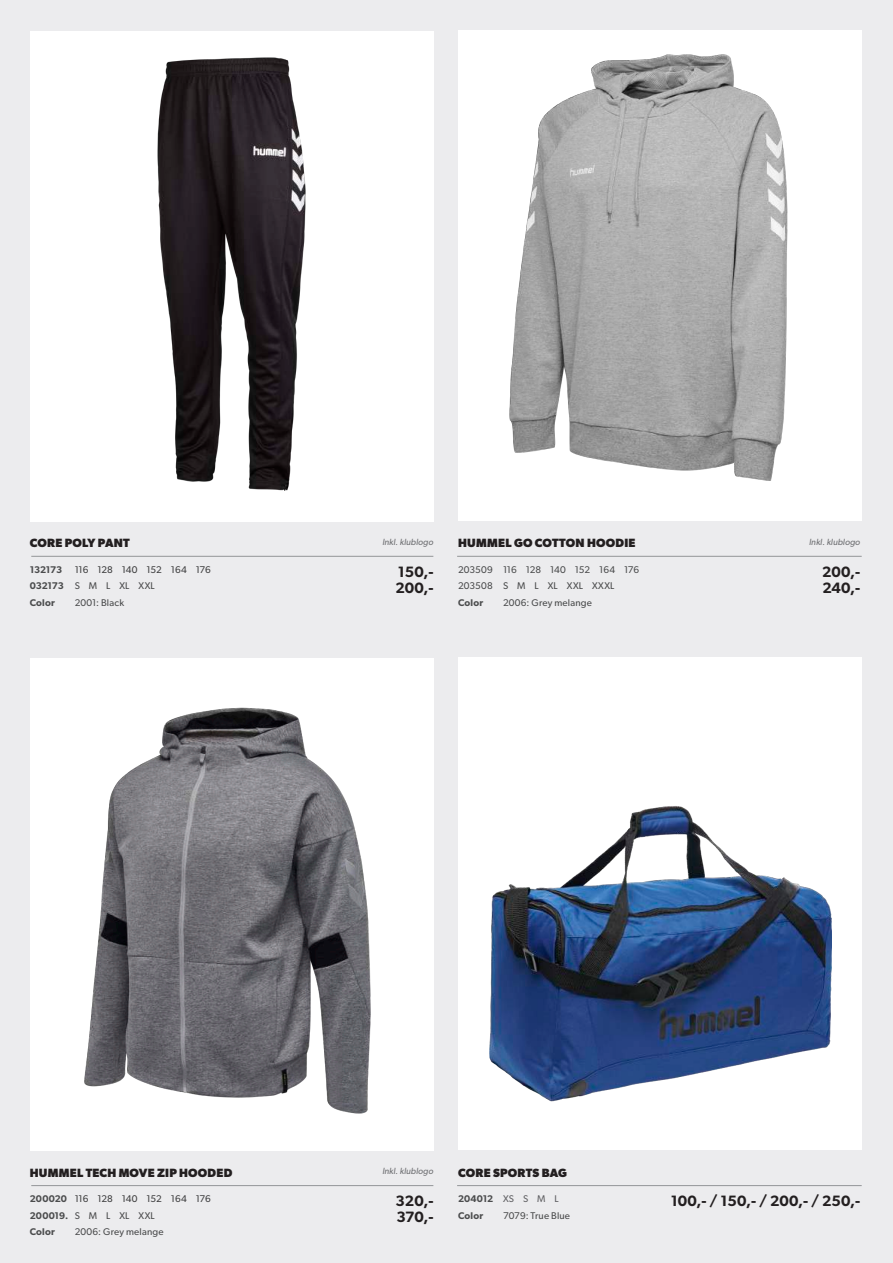
<style>
.page{position:relative;width:893px;height:1263px;background:#ececee}
.page>*{position:absolute;margin:0;border:0;box-sizing:border-box;transform-origin:0 0}
.t1{font:600 15px/16px "Gibson";color:#231f20}
.t2{font:700 12px "Gibson";letter-spacing:.02em;color:#231f20}
.t3{font:9.75px/16.5px "Gibson";letter-spacing:.02em;color:#4b4c4d}
.t4{font:600 9.75px/16.5px "Gibson";letter-spacing:.015em;color:#4b4c4d}
.t5{font:9.75px/16.5px "Gibson";letter-spacing:-.01em;color:#3e3e3f}
.t6{font:italic 9px "Gibson";color:#717275}
.s1{font-weight:600;color:#4b4c4d}
.s2{color:#4b4c4d}
.s3{font-weight:400;color:#3e3e3f}
.s4{font-weight:400}
.s5{font-weight:400;color:#606063}
</style>
<div class="page">
<div style="left:458px;top:657px;width:404px;height:492px;background:#fff"></div>
<div style="left:458px;top:30px;width:404px;height:490px;background:#fff"></div>
<div style="left:30px;top:659px;width:403px;height:492px;background:#fff"></div>
<div style="left:30px;top:31px;width:403px;height:491px;background:#fff"></div>
<hr style="left:31px;top:1185px;width:402px;height:1px;background:#939598">
<hr style="left:31px;top:556px;width:402px;height:1px;background:#939598">
<hr style="left:457px;top:1185px;width:405px;height:1px;background:#939598">
<hr style="left:457px;top:556px;width:405px;height:1px;background:#939598">
<img style="left:490px;top:806px;width:341px;height:296px">
<img style="left:157px;top:57px;width:149px;height:434px">
<img style="left:433px;top:54px;width:355px;height:427px">
<img style="left:84px;top:707px;width:287px;height:407px">
<p class="t2" style="left:30px;top:536px;width:101px">CORE POLY PANT</p>
<p class="t4" style="left:30px;top:561px;width:34px">132173</p>
<p class="t5" style="left:30px;top:561px;width:183px;text-indent:45px">116 128 140 152 164 176<br><span class="s1">032173</span> <span class="s2">S M L XL XXL<br></span><span class="s1">Color</span></p>
<p class="t3" style="left:75px;top:594px;width:51px">2001: Black</p>
<p class="t6" style="left:382px;top:536px;width:53px">Inkl. klublogo</p>
<h1 class="t1" style="left:396px;top:563px;width:39px">150,-<br>200,-</h1>
<p class="t2" style="left:458px;top:536px;width:179px">HUMMEL GO COTTON HOODIE</p>
<p class="t3" style="left:458px;top:561px;width:183px">203509 116 128 140 152 164 176<br>203508 S M L XL XXL XXXL</p>
<p class="t4" style="left:458px;top:594px;width:27px">Color</p>
<p class="t3" style="left:503px;top:594px;width:90px">2006: Grey melange</p>
<p class="t6" style="left:809px;top:536px;width:53px">Inkl. klublogo</p>
<h1 class="t1" style="left:822px;top:563px;width:39px">200,-<br>240,-</h1>
<p class="t2" style="left:30px;top:1165px;width:204px">HUMMEL TECH MOVE ZIP HOODED</p>
<p class="t4" style="left:30px;top:1190px;width:183px">200020 <span class="s3">116 128 140 152 164 176<br></span>200019. <span class="s4">S M L XL XXL<br></span>Color</p>
<p class="t3" style="left:75px;top:1223px;width:90px">2006: Grey melange</p>
<p class="t6" style="left:382px;top:1166px;width:53px">Inkl. klublogo</p>
<h1 class="t1" style="left:396px;top:1193px;width:39px">320,-<br>370,-</h1>
<p class="t2" style="left:458px;top:1165px;width:110px">CORE SPORTS BAG</p>
<p class="t4" style="left:458px;top:1190px;width:102px">204012 <span class="s5">XS S M L<br></span>Color</p>
<p class="t3" style="left:503px;top:1207px;width:69px">7079: True Blue</p>
<h1 class="t1" style="left:671px;top:1193px;width:191px">100,- / 150,- / 200,- / 250,-</h1>
</div>
